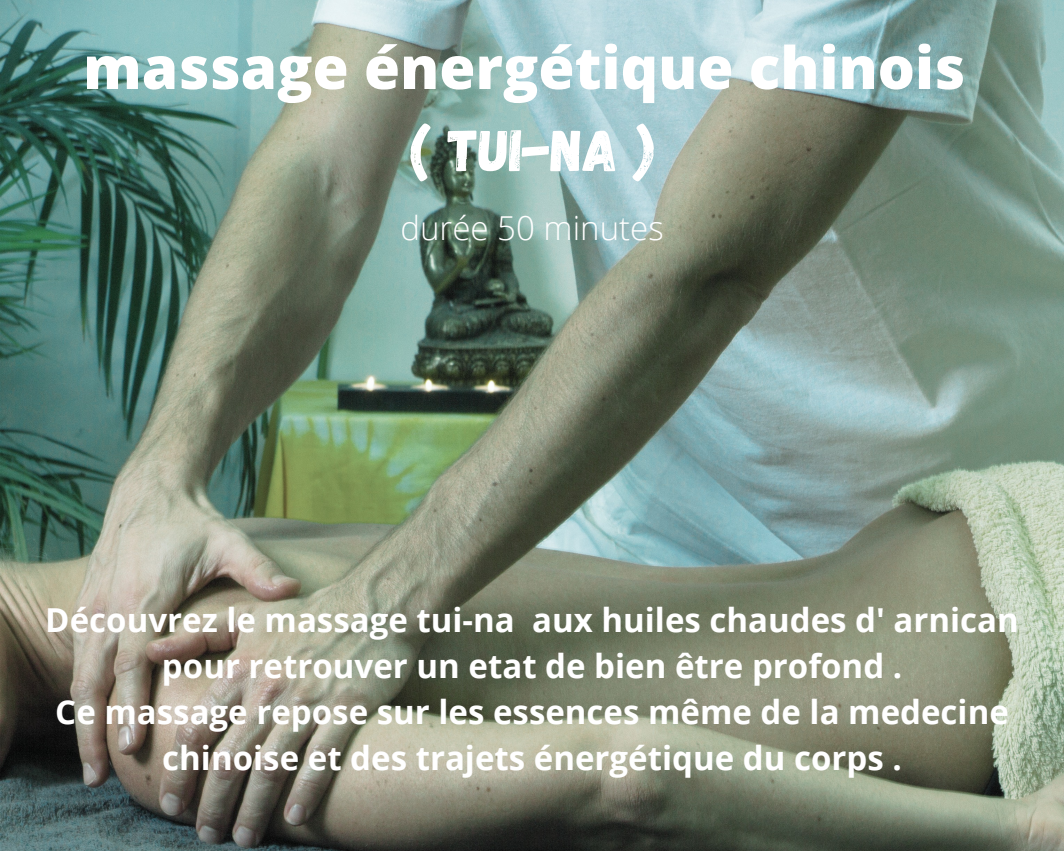
<style>
.page{position:relative;width:1064px;height:851px;background:#fff}
.page>*{position:absolute;margin:0;border:0;box-sizing:border-box;transform-origin:0 0}
.t1{font:800 58.5px "Open Sans";color:#fff}
.t2{font:58.5px "Gagalin";color:#fff}
.t3{font:700 33px/46.2px "Open Sans";color:#fff;text-align:center}
.t4{font:300 33px "Open Sans";color:#fff}
</style>
<div class="page">
<img style="left:0;top:0;width:1063px;height:850px">
<p class="t1" style="left:83px;top:26px;width:883px">massage énergétique chinois</p>
<p class="t2" style="left:409px;top:112px;width:247px">( TUI-NA )</p>
<p class="t4" style="left:400px;top:205px;width:265px">durée 50 minutes</p>
<p class="t3" style="left:45px;top:595px;width:974px">Découvrez le massage tui-na aux huiles chaudes d' arnican</p>
<p class="t3" style="left:162px;top:641px;width:741px">pour retrouver un etat de bien être profond .</p>
<p class="t3" style="left:55px;top:688px;width:954px">Ce massage repose sur les essences même de la medecine chinoise et des trajets énergétique du corps .</p>
</div>
